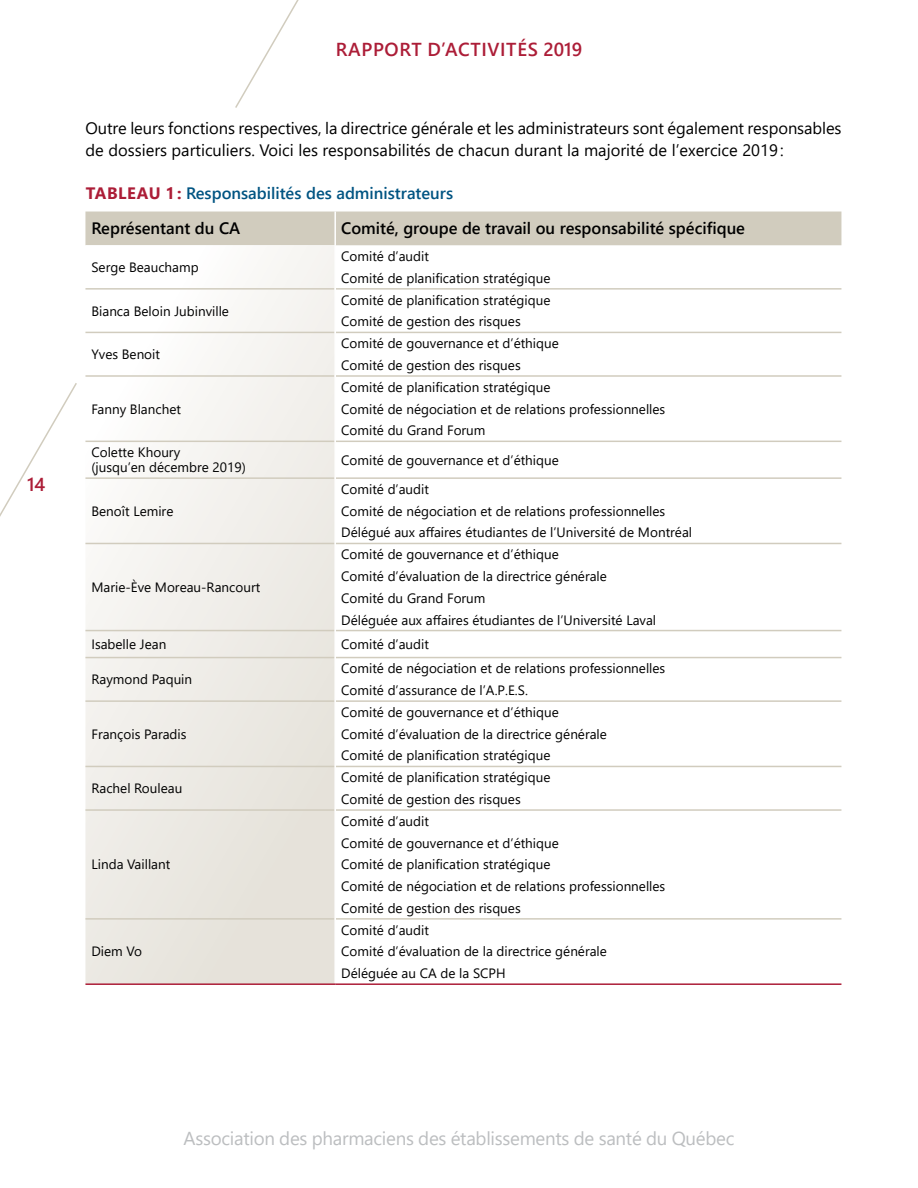
<style>
.page{position:relative;width:918px;height:1188px;background:#fff}
.page>*{position:absolute;margin:0;border:0;box-sizing:border-box;transform-origin:0 0}
.t1{font:18.75px "Segoe UI";letter-spacing:-.015em;color:#bcbec0}
.t2{font:600 18.75px "Segoe UI";letter-spacing:.035em;color:#ac1d37}
.t3{font:16.5px/22.5px "Segoe UI";letter-spacing:-.005em;color:#000}
.TT{font:600 16.5px "Segoe UI";color:#000}
.t4{font:600 16.5px "Segoe UI";color:#005482}
.t5{font:13.5px/15px "Segoe UI";color:#000}
.s1{font-weight:700;color:#ac1d37}
</style>
<div class="page">
<svg style="left:0;top:383px;width:77px;height:134px"></svg>
<svg style="left:235px;top:0;width:64px;height:108px"></svg>
<div style="left:85px;top:212px;width:756px;height:33px;background:#d1ccbe"></div>
<svg style="left:85px;top:245px;width:249px;height:738px"></svg>
<hr style="left:85px;top:288px;width:249px;height:2px;background:#d1ccbe">
<hr style="left:336px;top:288px;width:505px;height:2px;background:#d1ccbe">
<hr style="left:85px;top:332px;width:249px;height:1px;background:#d1ccbe">
<hr style="left:336px;top:332px;width:505px;height:1px;background:#d1ccbe">
<hr style="left:85px;top:375px;width:249px;height:2px;background:#d1ccbe">
<hr style="left:336px;top:375px;width:505px;height:2px;background:#d1ccbe">
<hr style="left:85px;top:441px;width:249px;height:1px;background:#d1ccbe">
<hr style="left:336px;top:441px;width:505px;height:1px;background:#d1ccbe">
<hr style="left:85px;top:477px;width:249px;height:2px;background:#d1ccbe">
<hr style="left:336px;top:477px;width:505px;height:2px;background:#d1ccbe">
<hr style="left:85px;top:543px;width:249px;height:1px;background:#d1ccbe">
<hr style="left:336px;top:543px;width:505px;height:1px;background:#d1ccbe">
<hr style="left:85px;top:630px;width:249px;height:1px;background:#d1ccbe">
<hr style="left:336px;top:630px;width:505px;height:1px;background:#d1ccbe">
<hr style="left:85px;top:657px;width:249px;height:1px;background:#d1ccbe">
<hr style="left:336px;top:657px;width:505px;height:1px;background:#d1ccbe">
<hr style="left:85px;top:700px;width:249px;height:2px;background:#d1ccbe">
<hr style="left:336px;top:700px;width:505px;height:2px;background:#d1ccbe">
<hr style="left:85px;top:766px;width:249px;height:1px;background:#d1ccbe">
<hr style="left:336px;top:766px;width:505px;height:1px;background:#d1ccbe">
<hr style="left:85px;top:809px;width:249px;height:2px;background:#d1ccbe">
<hr style="left:336px;top:809px;width:505px;height:2px;background:#d1ccbe">
<hr style="left:85px;top:918px;width:249px;height:2px;background:#d1ccbe">
<hr style="left:336px;top:918px;width:505px;height:2px;background:#d1ccbe">
<hr style="left:334px;top:212px;width:2px;height:33px;background:#fff">
<hr style="left:85px;top:983px;width:250px;height:2px;background:#ac1d37">
<hr style="left:335px;top:983px;width:506px;height:2px;background:#ac1d37">
<h1 class="t2" style="left:27px;top:469px;width:20px">14</h1>
<h1 class="t2" style="left:336px;top:34px;width:248px">RAPPORT D’ACTIVITÉS 2019</h1>
<p class="t3" style="left:85px;top:116px;width:758px">Outre leurs fonctions respectives, la directrice générale et les administrateurs sont également responsables de dossiers particuliers. Voici les responsabilités de chacun durant la majorité de l’exercice 2019:</p>
<p class="t4" style="left:86px;top:180px;width:369px"><span class="s1">TABLEAU 1:</span> Responsabilités des administrateurs</p>
<p class="TT" style="left:91px;top:215px;width:150px">Représentant du CA</p>
<p class="TT" style="left:341px;top:215px;width:405px">Comité, groupe de travail ou responsabilité spécifique</p>
<p class="t5" style="left:91px;top:259px;width:109px">Serge Beauchamp</p>
<p class="t5" style="left:341px;top:249px;width:89px">Comité d’audit</p>
<p class="t5" style="left:341px;top:270px;width:211px">Comité de planification stratégique</p>
<p class="t5" style="left:91px;top:303px;width:139px">Bianca Beloin Jubinville</p>
<p class="t5" style="left:91px;top:347px;width:70px">Yves Benoit</p>
<p class="t5" style="left:91px;top:401px;width:91px">Fanny Blanchet</p>
<p class="t5" style="left:341px;top:292px;width:211px">Comité de planification stratégique</p>
<p class="t5" style="left:341px;top:314px;width:181px">Comité de gestion des risques</p>
<p class="t5" style="left:341px;top:336px;width:219px">Comité de gouvernance et d’éthique</p>
<p class="t5" style="left:341px;top:357px;width:181px">Comité de gestion des risques</p>
<p class="t5" style="left:341px;top:379px;width:211px">Comité de planification stratégique</p>
<p class="t5" style="left:341px;top:401px;width:326px">Comité de négociation et de relations professionnelles</p>
<p class="t5" style="left:341px;top:423px;width:146px">Comité du Grand Forum</p>
<p class="t5" style="left:91px;top:445px;width:156px">Colette Khoury<br>(jusqu’en décembre 2019)</p>
<p class="t5" style="left:341px;top:452px;width:219px">Comité de gouvernance et d’éthique</p>
<p class="t5" style="left:91px;top:503px;width:83px">Benoît Lemire</p>
<p class="t5" style="left:341px;top:481px;width:89px">Comité d’audit</p>
<p class="t5" style="left:341px;top:503px;width:326px">Comité de négociation et de relations professionnelles</p>
<p class="t5" style="left:341px;top:525px;width:352px">Délégué aux affaires étudiantes de l’Université de Montréal</p>
<p class="t5" style="left:91px;top:579px;width:170px">Marie-Ève Moreau-Rancourt</p>
<p class="t5" style="left:341px;top:547px;width:219px">Comité de gouvernance et d’éthique</p>
<p class="t5" style="left:341px;top:569px;width:267px">Comité d’évaluation de la directrice générale</p>
<p class="t5" style="left:341px;top:590px;width:146px">Comité du Grand Forum</p>
<p class="t5" style="left:341px;top:612px;width:316px">Déléguée aux affaires étudiantes de l’Université Laval</p>
<p class="t5" style="left:91px;top:636px;width:76px">Isabelle Jean</p>
<p class="t5" style="left:341px;top:636px;width:89px">Comité d’audit</p>
<p class="t5" style="left:91px;top:672px;width:102px">Raymond Paquin</p>
<p class="t5" style="left:341px;top:661px;width:326px">Comité de négociation et de relations professionnelles</p>
<p class="t5" style="left:341px;top:683px;width:188px">Comité d’assurance de l’A.P.E.S.</p>
<p class="t5" style="left:91px;top:726px;width:97px">François Paradis</p>
<p class="t5" style="left:91px;top:781px;width:92px">Rachel Rouleau</p>
<p class="t5" style="left:91px;top:857px;width:80px">Linda Vaillant</p>
<p class="t5" style="left:91px;top:944px;width:52px">Diem Vo</p>
<p class="t5" style="left:341px;top:704px;width:219px">Comité de gouvernance et d’éthique</p>
<p class="t5" style="left:341px;top:726px;width:267px">Comité d’évaluation de la directrice générale</p>
<p class="t5" style="left:341px;top:748px;width:211px">Comité de planification stratégique</p>
<p class="t5" style="left:341px;top:770px;width:211px">Comité de planification stratégique</p>
<p class="t5" style="left:341px;top:791px;width:181px">Comité de gestion des risques</p>
<p class="t5" style="left:341px;top:813px;width:89px">Comité d’audit</p>
<p class="t5" style="left:341px;top:835px;width:219px">Comité de gouvernance et d’éthique</p>
<p class="t5" style="left:341px;top:857px;width:211px">Comité de planification stratégique</p>
<p class="t5" style="left:341px;top:879px;width:326px">Comité de négociation et de relations professionnelles</p>
<p class="t5" style="left:341px;top:900px;width:181px">Comité de gestion des risques</p>
<p class="t5" style="left:341px;top:922px;width:89px">Comité d’audit</p>
<p class="t5" style="left:341px;top:944px;width:267px">Comité d’évaluation de la directrice générale</p>
<p class="t5" style="left:341px;top:966px;width:166px">Déléguée au CA de la SCPH</p>
<h1 class="t1" style="left:184px;top:1124px;width:552px">Association des pharmaciens des établissements de santé du Québec</h1>
</div>
